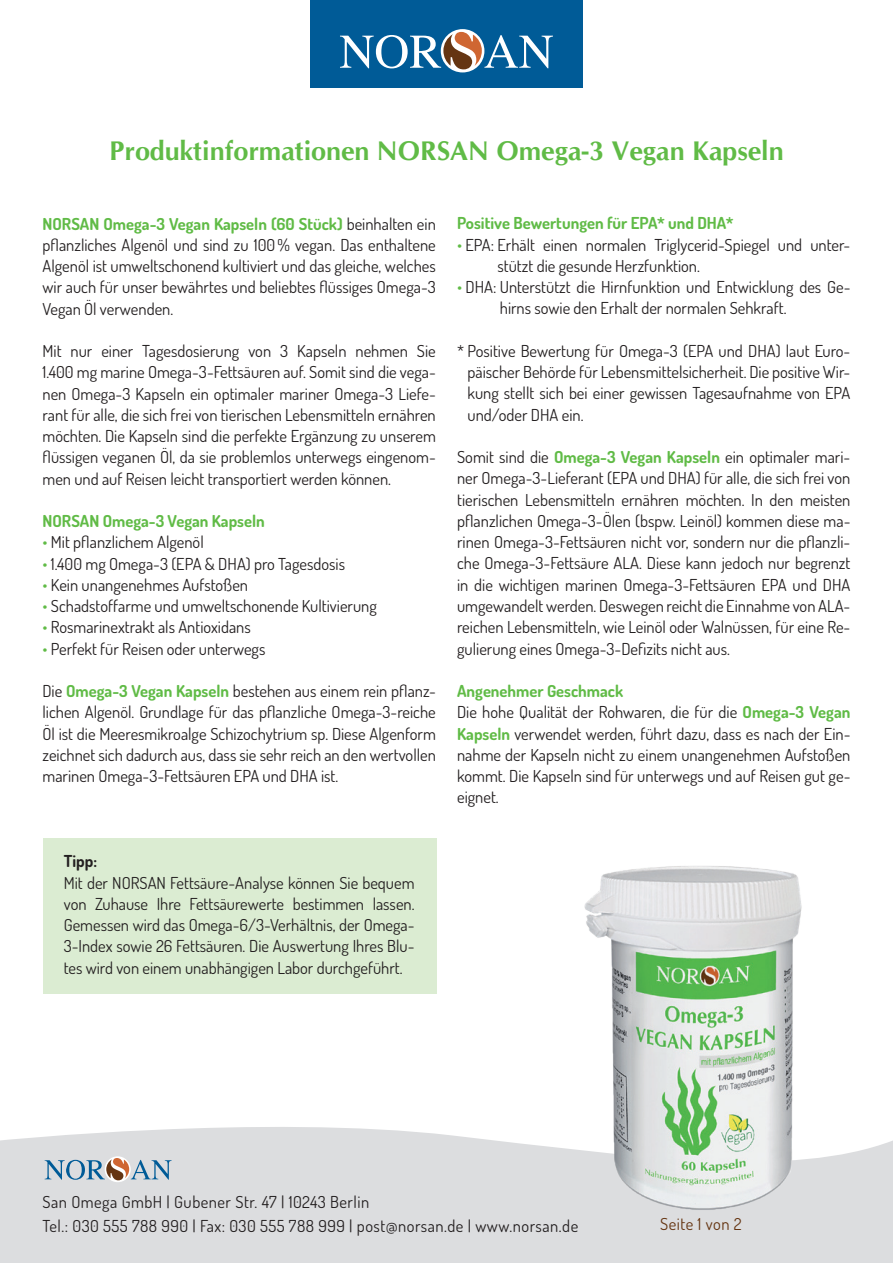
<style>
.page{position:relative;width:893px;height:1263px;background:#fff}
.page>*{position:absolute;margin:0;border:0;box-sizing:border-box;transform-origin:0 0}
.t1{font:700 27px "CG Omega";color:#60bb46}
.t2{font:16.5px/21.3px "Dosis";color:#231f20;text-align:justify}
.t3{font:16.5px/24px "Dosis";letter-spacing:.03em;color:#231f20}
.t4{font:700 16.5px "Dosis";color:#60bb46}
.t5{font:16.5px "Dosis";letter-spacing:.03em;color:#653512}
.t6{font:700 16.5px "Dosis";color:#231f20}
.s1{font-weight:700;color:#60bb46}
.s2{color:#60bb46}
</style>
<div class="page">
<div style="left:0;top:1127px;width:893px;height:136px;background:#dcdddf"></div>
<svg style="left:105px;top:1156px;width:26px;height:26px"></svg>
<svg style="left:45px;top:1158px;width:127px;height:22px;background:#a8b4bd"></svg>
<img style="left:582px;top:866px;width:224px;height:347px">
<div style="left:310px;top:0;width:273px;height:87px;background:#005b97"></div>
<svg style="left:441px;top:29px;width:43px;height:43px"></svg>
<svg style="left:340px;top:32px;width:213px;height:37px"></svg>
<div style="left:43px;top:838px;width:394px;height:156px;background:#dbecd2"></div>
<h1 class="t1" style="left:109px;top:134px;width:676px">Produktinformationen NORSAN Omega-3 Vegan Kapseln</h1>
<p class="t2" style="left:43px;top:212px;width:395px"><span class="s1">NORSAN Omega-3 Vegan Kapseln (60 Stück)</span> beinhalten ein pflanzliches Algenöl und sind zu 100% vegan. Das enthaltene Algenöl ist umweltschonend kultiviert und das gleiche, welches wir auch für unser bewährtes und beliebtes flüssiges Omega-3<br>Vegan Öl verwenden.</p>
<p class="t2" style="left:43px;top:340px;width:395px">Mit nur einer Tagesdosierung von 3 Kapseln nehmen Sie 1.400 mg marine Omega-3-Fettsäuren auf. Somit sind die vega&shy;nen Omega-3 Kapseln ein optimaler mariner Omega-3 Liefe&shy;rant für alle, die sich frei von tierischen Lebensmitteln ernähren möchten. Die Kapseln sind die perfekte Ergänzung zu unserem flüssigen veganen Öl, da sie problemlos unterwegs eingenom&shy;men und auf Reisen leicht transportiert werden können.</p>
<p class="t4" style="left:43px;top:510px;width:224px">NORSAN Omega-3 Vegan Kapseln</p>
<p class="t2" style="left:43px;top:531px;width:163px"><span class="s2">•</span> Mit pflanzlichem Algenöl</p>
<p class="t2" style="left:43px;top:552px;width:304px"><span class="s2">•</span> 1.400 mg Omega-3 (EPA &amp; DHA) pro Tagesdosis</p>
<p class="t2" style="left:43px;top:574px;width:207px"><span class="s2">•</span> Kein unangenehmes Aufstoßen</p>
<p class="t2" style="left:43px;top:595px;width:336px"><span class="s2">•</span> Schadstoffarme und umweltschonende Kultivierung</p>
<p class="t2" style="left:43px;top:616px;width:210px"><span class="s2">•</span> Rosmarinextrakt als Antioxidans</p>
<p class="t2" style="left:43px;top:637px;width:224px"><span class="s2">•</span> Perfekt für Reisen oder unterwegs</p>
<p class="t2" style="left:43px;top:680px;width:395px">Die <span class="s1">Omega-3 Vegan Kapseln</span> bestehen aus einem rein pflanz&shy;lichen Algenöl. Grundlage für das pflanzliche Omega-3-reiche Öl ist die Meeresmikroalge Schizochytrium sp. Diese Algenform zeichnet sich dadurch aus, dass sie sehr reich an den wertvollen marinen Omega-3-Fettsäuren EPA und DHA ist.</p>
<p class="t6" style="left:64px;top:850px;width:35px">Tipp:</p>
<p class="t2" style="left:64px;top:871px;width:352px">Mit der NORSAN Fettsäure-Analyse können Sie bequem von Zuhause Ihre Fettsäurewerte bestimmen lassen.<br>Gemessen wird das Omega-6/3-Verhältnis, der Omega-3-Index sowie 26 Fettsäuren. Die Auswertung Ihres Blu&shy;tes wird von einem unabhängigen Labor durchgeführt.</p>
<p class="t4" style="left:457px;top:213px;width:278px">Positive Bewertungen für EPA* und DHA*</p>
<p class="t2" style="left:497px;top:233px;width:354px;text-indent:-40px"><span class="s2">•</span> EPA: Erhält einen normalen Triglycerid-Spiegel und unter&shy;stützt die gesunde Herzfunktion.</p>
<p class="t2" style="left:500px;top:276px;width:352px;text-indent:-43px"><span class="s2">•</span> DHA: Unterstützt die Hirnfunktion und Entwicklung des Ge&shy;hirns sowie den Erhalt der normalen Sehkraft.</p>
<p class="t2" style="left:467px;top:340px;width:384px;text-indent:-10px">* Positive Bewertung für Omega-3 (EPA und DHA) laut Euro&shy;päischer Behörde für Lebensmittelsicherheit. Die positive Wir&shy;kung stellt sich bei einer gewissen Tagesaufnahme von EPA und/oder DHA ein.</p>
<p class="t2" style="left:457px;top:446px;width:395px">Somit sind die <span class="s1">Omega-3 Vegan Kapseln</span> ein optimaler mari&shy;ner Omega-3-Lieferant (EPA und DHA) für alle, die sich frei von tierischen Lebensmitteln ernähren möchten. In den meisten pflanzlichen Omega-3-Ölen (bspw. Leinöl) kommen diese ma&shy;rinen Omega-3-Fettsäuren nicht vor, sondern nur die pflanzli&shy;che Omega-3-Fettsäure ALA. Diese kann jedoch nur begrenzt in die wichtigen marinen Omega-3-Fettsäuren EPA und DHA umgewandelt werden. Deswegen reicht die Einnahme von ALA&shy;reichen Lebensmitteln, wie Leinöl oder Walnüssen, für eine Re&shy;gulierung eines Omega-3-Defizits nicht aus.</p>
<p class="t2" style="left:457px;top:680px;width:395px;text-align:left"><span class="s1">Angenehmer Geschmack<br></span>Die hohe Qualität der Rohwaren, die für die <span class="s1">Omega-3 Vegan Kapseln</span> verwendet werden, führt dazu, dass es nach der Ein&shy;nahme der Kapseln nicht zu einem unangenehmen Aufstoßen kommt. Die Kapseln sind für unterwegs und auf Reisen gut ge&shy;eignet.</p>
<p class="t3" style="left:43px;top:1189px;width:537px">San Omega GmbH | Gubener Str. 47 | 10243 Berlin<br>Tel.: 030 555 788 990 | Fax: 030 555 788 999 | post@norsan.de | www.norsan.de</p>
<p class="t5" style="left:660px;top:1213px;width:83px">Seite 1 von 2</p>
</div>
